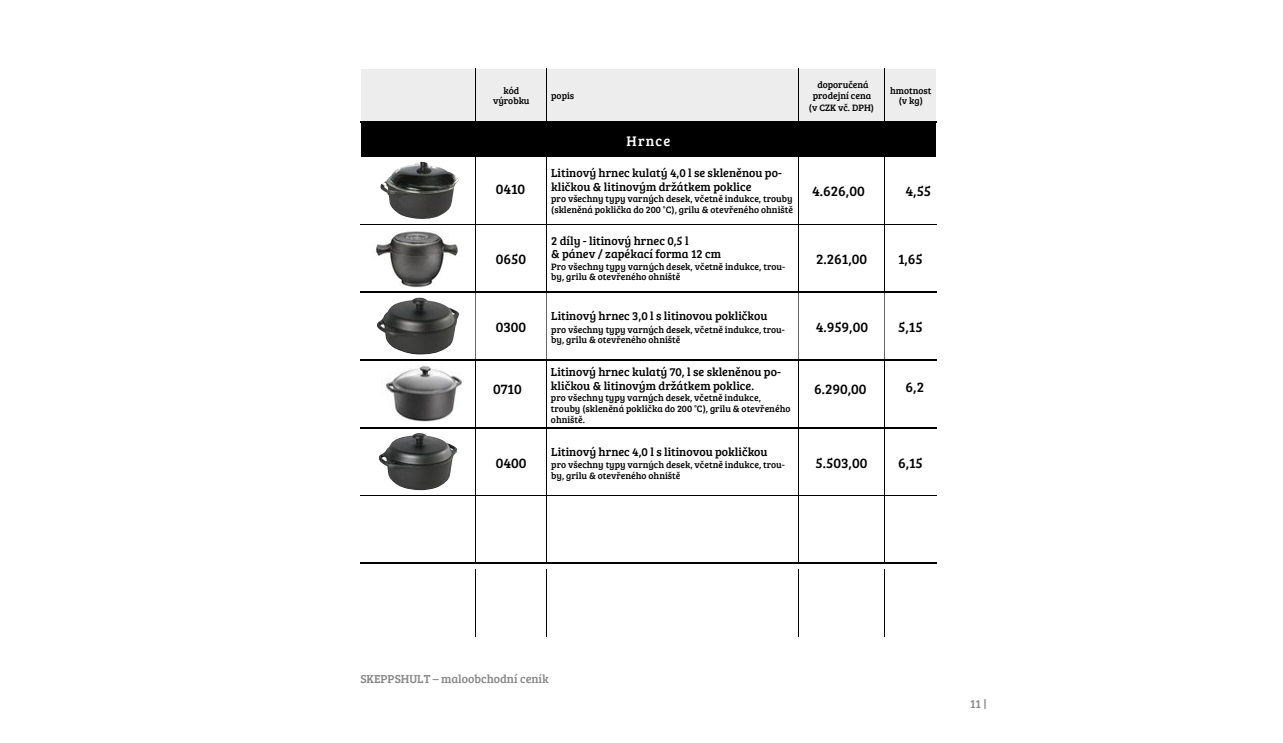
<style>
.page{position:relative;width:1283px;height:743px;background:#fff}
.page>*{position:absolute;margin:0;border:0;box-sizing:border-box;transform-origin:0 0}
.t1{font:14.4px "Bree Serif";color:#000}
.t2{font:14.4px "Bree Serif";letter-spacing:.08em;color:#fff}
.t3{font:12px/13.5px "Bree Serif";color:#000}
.t4{font:12px "Bree Serif";color:#878787}
.t5{font:9.6px/10.8px "Bree Serif";color:#000}
</style>
<div class="page">
<div style="left:360px;top:123px;width:576px;height:33px;background:#000"></div>
<hr style="left:360px;top:123px;width:1px;height:33px;background:#fff">
<hr style="left:361px;top:156px;width:114px;height:1px;background:#000">
<hr style="left:475px;top:156px;width:71px;height:1px;background:#000">
<hr style="left:546px;top:156px;width:252px;height:1px;background:#000">
<hr style="left:798px;top:156px;width:86px;height:1px;background:#000">
<hr style="left:884px;top:156px;width:52px;height:1px;background:#000">
<hr style="left:475px;top:157px;width:1px;height:67px;background:#000">
<hr style="left:546px;top:157px;width:1px;height:67px;background:#000">
<hr style="left:798px;top:157px;width:1px;height:67px;background:#000">
<hr style="left:884px;top:157px;width:1px;height:67px;background:#000">
<hr style="left:361px;top:224px;width:114px;height:1px;background:#000">
<hr style="left:475px;top:224px;width:71px;height:1px;background:#000">
<hr style="left:475px;top:224px;width:1px;height:68px;background:#000">
<hr style="left:546px;top:224px;width:252px;height:1px;background:#000">
<hr style="left:546px;top:224px;width:1px;height:68px;background:#000">
<hr style="left:798px;top:224px;width:86px;height:1px;background:#000">
<hr style="left:798px;top:224px;width:1px;height:68px;background:#000">
<hr style="left:884px;top:224px;width:52px;height:1px;background:#000">
<hr style="left:884px;top:224px;width:1px;height:68px;background:#000">
<hr style="left:361px;top:292px;width:114px;height:1px;background:#000">
<hr style="left:475px;top:292px;width:71px;height:1px;background:#000">
<hr style="left:475px;top:292px;width:1px;height:67px;background:#000">
<hr style="left:546px;top:292px;width:252px;height:1px;background:#000">
<hr style="left:546px;top:292px;width:1px;height:67px;background:#000">
<hr style="left:798px;top:292px;width:86px;height:1px;background:#000">
<hr style="left:798px;top:292px;width:1px;height:67px;background:#000">
<hr style="left:884px;top:292px;width:52px;height:1px;background:#000">
<hr style="left:884px;top:292px;width:1px;height:67px;background:#000">
<hr style="left:361px;top:359px;width:114px;height:1px;background:#000">
<hr style="left:475px;top:359px;width:71px;height:1px;background:#000">
<hr style="left:475px;top:360px;width:1px;height:67px;background:#000">
<hr style="left:546px;top:359px;width:252px;height:1px;background:#000">
<hr style="left:546px;top:360px;width:1px;height:67px;background:#000">
<hr style="left:798px;top:359px;width:86px;height:1px;background:#000">
<hr style="left:798px;top:360px;width:1px;height:67px;background:#000">
<hr style="left:884px;top:359px;width:52px;height:1px;background:#000">
<hr style="left:884px;top:360px;width:1px;height:67px;background:#000">
<hr style="left:361px;top:427px;width:114px;height:1px;background:#000">
<hr style="left:475px;top:427px;width:71px;height:1px;background:#000">
<hr style="left:475px;top:428px;width:1px;height:67px;background:#000">
<hr style="left:546px;top:427px;width:252px;height:1px;background:#000">
<hr style="left:546px;top:428px;width:1px;height:67px;background:#000">
<hr style="left:798px;top:427px;width:86px;height:1px;background:#000">
<hr style="left:798px;top:428px;width:1px;height:67px;background:#000">
<hr style="left:884px;top:427px;width:52px;height:1px;background:#000">
<hr style="left:884px;top:428px;width:1px;height:67px;background:#000">
<hr style="left:361px;top:495px;width:114px;height:1px;background:#000">
<hr style="left:475px;top:495px;width:71px;height:1px;background:#000">
<hr style="left:475px;top:495px;width:1px;height:68px;background:#000">
<hr style="left:546px;top:495px;width:252px;height:1px;background:#000">
<hr style="left:546px;top:495px;width:1px;height:68px;background:#000">
<hr style="left:798px;top:495px;width:86px;height:1px;background:#000">
<hr style="left:798px;top:495px;width:1px;height:68px;background:#000">
<hr style="left:884px;top:495px;width:52px;height:1px;background:#000">
<hr style="left:884px;top:495px;width:1px;height:68px;background:#000">
<hr style="left:360px;top:563px;width:115px;height:1px;background:#000">
<hr style="left:475px;top:563px;width:71px;height:1px;background:#000">
<hr style="left:546px;top:563px;width:252px;height:1px;background:#000">
<hr style="left:798px;top:563px;width:86px;height:1px;background:#000">
<hr style="left:884px;top:563px;width:52px;height:1px;background:#000">
<img style="left:376px;top:231px;width:82px;height:56px">
<img style="left:377px;top:297px;width:82px;height:57px">
<img style="left:379px;top:433px;width:78px;height:57px">
<img style="left:380px;top:162px;width:78px;height:57px">
<hr style="left:475px;top:569px;width:1px;height:67px;background:#000">
<hr style="left:546px;top:569px;width:1px;height:67px;background:#000">
<hr style="left:798px;top:569px;width:1px;height:67px;background:#000">
<hr style="left:884px;top:569px;width:1px;height:67px;background:#000">
<div style="left:360px;top:67px;width:576px;height:55px;background:#ededed"></div>
<hr style="left:360px;top:67px;width:115px;height:1px;background:#fff">
<hr style="left:360px;top:68px;width:1px;height:54px;background:#fff">
<hr style="left:475px;top:67px;width:71px;height:1px;background:#fff">
<hr style="left:546px;top:67px;width:252px;height:1px;background:#fff">
<hr style="left:798px;top:67px;width:86px;height:1px;background:#fff">
<hr style="left:884px;top:67px;width:52px;height:1px;background:#fff">
<hr style="left:475px;top:68px;width:1px;height:54px;background:#000">
<hr style="left:546px;top:68px;width:1px;height:54px;background:#000">
<hr style="left:798px;top:68px;width:1px;height:54px;background:#000">
<hr style="left:884px;top:68px;width:1px;height:54px;background:#000">
<hr style="left:360px;top:122px;width:115px;height:1px;background:#000">
<hr style="left:475px;top:122px;width:71px;height:1px;background:#000">
<hr style="left:546px;top:122px;width:252px;height:1px;background:#000">
<hr style="left:798px;top:122px;width:86px;height:1px;background:#000">
<hr style="left:884px;top:122px;width:52px;height:1px;background:#000">
<img style="left:382px;top:365px;width:80px;height:57px">
<h1 class="t5" style="left:493px;top:84px;width:38px;text-align:center">kód výrobku</h1>
<h1 class="t5" style="left:551px;top:90px;width:25px">popis</h1>
<p class="t2" style="left:626px;top:130px;width:45px">Hrnce</p>
<h1 class="t1" style="left:495px;top:179px;width:31px">0410</h1>
<h1 class="t1" style="left:496px;top:249px;width:32px">0650</h1>
<h1 class="t1" style="left:496px;top:316px;width:32px">0300</h1>
<h1 class="t1" style="left:493px;top:378px;width:30px">0710</h1>
<p class="t1" style="left:495px;top:452px;width:32px">0400</p>
<h1 class="t3" style="left:551px;top:166px;width:232px">Litinový hrnec kulatý 4,0 l se skleněnou po&shy;kličkou &amp; litinovým držátkem poklice</h1>
<h1 class="t5" style="left:551px;top:193px;width:243px">pro všechny typy varných desek, včetně indukce, trouby (skleněná poklička do 200 °C), grilu &amp; otevřeného ohniště</h1>
<p class="t3" style="left:551px;top:233px;width:171px">2 díly - litinový hrnec 0,5 l<br>&amp; pánev / zapékací forma 12 cm</p>
<p class="t5" style="left:551px;top:260px;width:235px">Pro všechny typy varných desek, včetně indukce, trou&shy;by, grilu &amp; otevřeného ohniště</p>
<p class="t3" style="left:551px;top:308px;width:218px">Litinový hrnec 3,0 l s litinovou pokličkou</p>
<p class="t5" style="left:551px;top:323px;width:235px">pro všechny typy varných desek, včetně indukce, trou&shy;by, grilu &amp; otevřeného ohniště</p>
<h1 class="t3" style="left:551px;top:364px;width:231px">Litinový hrnec kulatý 70, l se skleněnou po&shy;kličkou &amp; litinovým držátkem poklice.</h1>
<h1 class="t5" style="left:551px;top:392px;width:241px">pro všechny typy varných desek, včetně indukce, trouby (skleněná poklička do 200 °C), grilu &amp; otevřeného ohniště.</h1>
<p class="t3" style="left:551px;top:444px;width:218px">Litinový hrnec 4,0 l s litinovou pokličkou</p>
<p class="t5" style="left:551px;top:459px;width:235px">pro všechny typy varných desek, včetně indukce, trou&shy;by, grilu &amp; otevřeného ohniště</p>
<h1 class="t5" style="left:812px;top:79px;width:60px;text-align:center">doporučená prodejní cena</h1>
<h1 class="t5" style="left:808px;top:101px;width:67px">(v CZK vč. DPH)</h1>
<h1 class="t5" style="left:890px;top:84px;width:43px;text-align:center">hmotnost (v kg)</h1>
<p class="t1" style="left:812px;top:181px;width:54px">4.626,00</p>
<p class="t1" style="left:905px;top:181px;width:27px">4,55</p>
<p class="t1" style="left:816px;top:249px;width:52px">2.261,00</p>
<p class="t1" style="left:898px;top:249px;width:26px">1,65</p>
<p class="t1" style="left:815px;top:316px;width:54px">4.959,00</p>
<p class="t1" style="left:898px;top:316px;width:26px">5,15</p>
<h1 class="t1" style="left:814px;top:378px;width:54px">6.290,00</h1>
<h1 class="t1" style="left:905px;top:376px;width:20px">6,2</h1>
<p class="t1" style="left:815px;top:452px;width:53px">5.503,00</p>
<p class="t1" style="left:898px;top:452px;width:26px">6,15</p>
<p class="t4" style="left:360px;top:670px;width:190px">SKEPPSHULT – maloobchodní ceník</p>
<h1 class="t4" style="left:970px;top:695px;width:18px">11|</h1>
</div>
